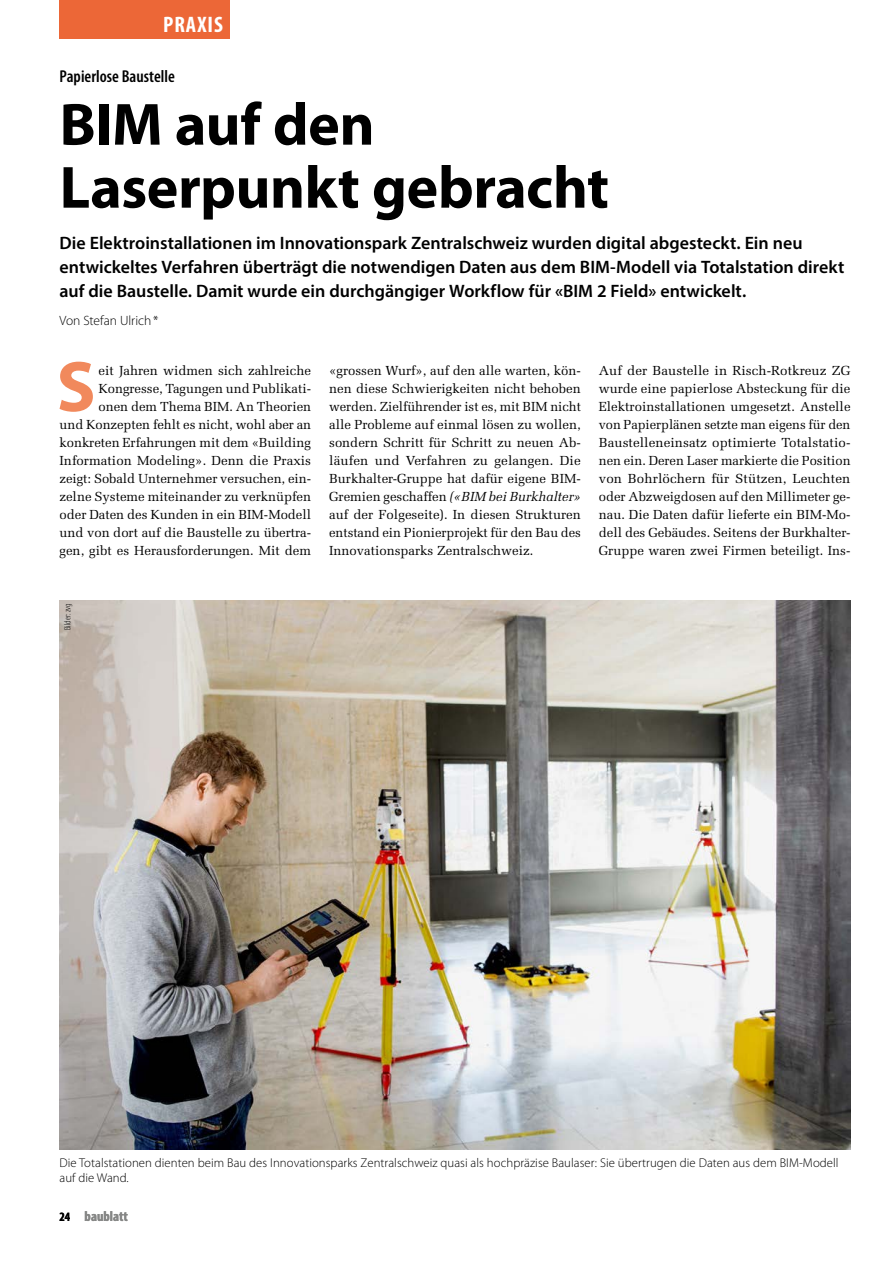
<style>
.page{position:relative;width:893px;height:1263px;background:#fff}
.page>*{position:absolute;margin:0;border:0;box-sizing:border-box;transform-origin:0 0}
.t1{font:700 72.3px "Myriad Pro";color:#f1895c}
.t2{font:700 60px/63px "Myriad Pro";letter-spacing:-.01em;color:#000}
.t3{font:700 condensed 22.5px "Myriad Pro";letter-spacing:.045em;color:#fff}
.t4{font:600 18px/24px "Myriad Pro";color:#000}
.t5{font:600 condensed 17.25px "Myriad Pro";color:#000}
.t6{font:700 condensed 14.25px "Myriad Pro";color:#868786}
.t7{font:300 13.5px "Myriad Pro";color:#000}
.t8{font:13.2px/18px "Melior LT Std";color:#000;text-align:justify}
.t9{font:300 12.75px/15px "Myriad Pro";letter-spacing:.005em;color:#000}
.t10{font:300 condensed 9px "Myriad Pro";color:#000}
.s1{font-style:italic}
.s2{font-size:12.75px;color:#000}
</style>
<div class="page">
<div style="left:60px;top:0;width:170px;height:38px;background:#ec6737"></div>
<img style="left:60px;top:600px;width:790px;height:549px">
<h3 class="t3" style="left:163px;top:10px;width:61px">PRAXIS</h3>
<h3 class="t5" style="left:60px;top:66px;width:117px">Papierlose Baustelle</h3>
<h2 class="t2" style="left:60px;top:94px;width:551px">BIM auf den<br>Laserpunkt gebracht</h2>
<p class="t4" style="left:60px;top:230px;width:786px">Die Elektroinstallationen im Innovationspark Zentralschweiz wurden digital abgesteckt. Ein neu entwickeltes Verfahren überträgt die notwendigen Daten aus dem BIM-Modell via Totalstation direkt auf die Baustelle. Damit wurde ein durchgängiger Workflow für «BIM 2 Field» entwickelt.</p>
<p class="t7" style="left:60px;top:313px;width:100px">Von Stefan Ulrich*</p>
<h1 class="t1" style="left:57px;top:346px;width:41px">S</h1>
<p class="t8" style="left:60px;top:362px;width:253px;text-align:right">eit Jahren widmen sich zahlreiche Kongresse, Tagungen und Publikati-<br>onen dem Thema BIM. An Theorien<br>und Konzepten fehlt es nicht, wohl aber an konkreten Erfahrungen mit dem «Building Information Modeling». Denn die Praxis zeigt: Sobald Unternehmer versuchen, ein&shy;zelne Systeme miteinander zu verknüpfen oder Daten des Kunden in ein BIM-Modell und von dort auf die Baustelle zu übertra&shy;gen, gibt es Herausforderungen. Mit dem</p>
<p class="t8" style="left:329px;top:362px;width:253px">«grossen Wurf», auf den alle warten, kön&shy;nen diese Schwierigkeiten nicht behoben werden. Zielführender ist es, mit BIM nicht alle Probleme auf einmal lösen zu wollen, sondern Schritt für Schritt zu neuen Ab&shy;läufen und Verfahren zu gelangen. Die Burkhalter-Gruppe hat dafür eigene BIM-Gremien geschaffen <span class="s1">(«BIM bei Burkhalter» </span>auf der Folgeseite). In diesen Strukturen entstand ein Pionierprojekt für den Bau des Innovationsparks Zentralschweiz.</p>
<p class="t8" style="left:599px;top:362px;width:253px">Auf der Baustelle in Risch-Rotkreuz ZG wurde eine papierlose Absteckung für die Elektroinstallationen umgesetzt. Anstelle von Papierplänen setzte man eigens für den Baustelleneinsatz optimierte Totalstatio&shy;nen ein. Deren Laser markierte die Position von Bohrlöchern für Stützen, Leuchten oder Abzweigdosen auf den Millimeter ge&shy;nau. Die Daten dafür lieferte ein BIM-Mo&shy;dell des Gebäudes. Seitens der Burkhalter-Gruppe waren zwei Firmen beteiligt. Ins-</p>
<p class="t10" style="left:63px;top:630px;width:28px;rotate:-90deg">Bilder: zvg</p>
<p class="t9" style="left:60px;top:1155px;width:781px">Die Totalstationen dienten beim Bau des Innovationsparks Zentralschweiz quasi als hochpräzise Baulaser: Sie übertrugen die Daten aus dem BIM-Modell auf die Wand.</p>
<p class="t6" style="left:60px;top:1207px;width:70px"><span class="s2">24</span> baublatt</p>
</div>
